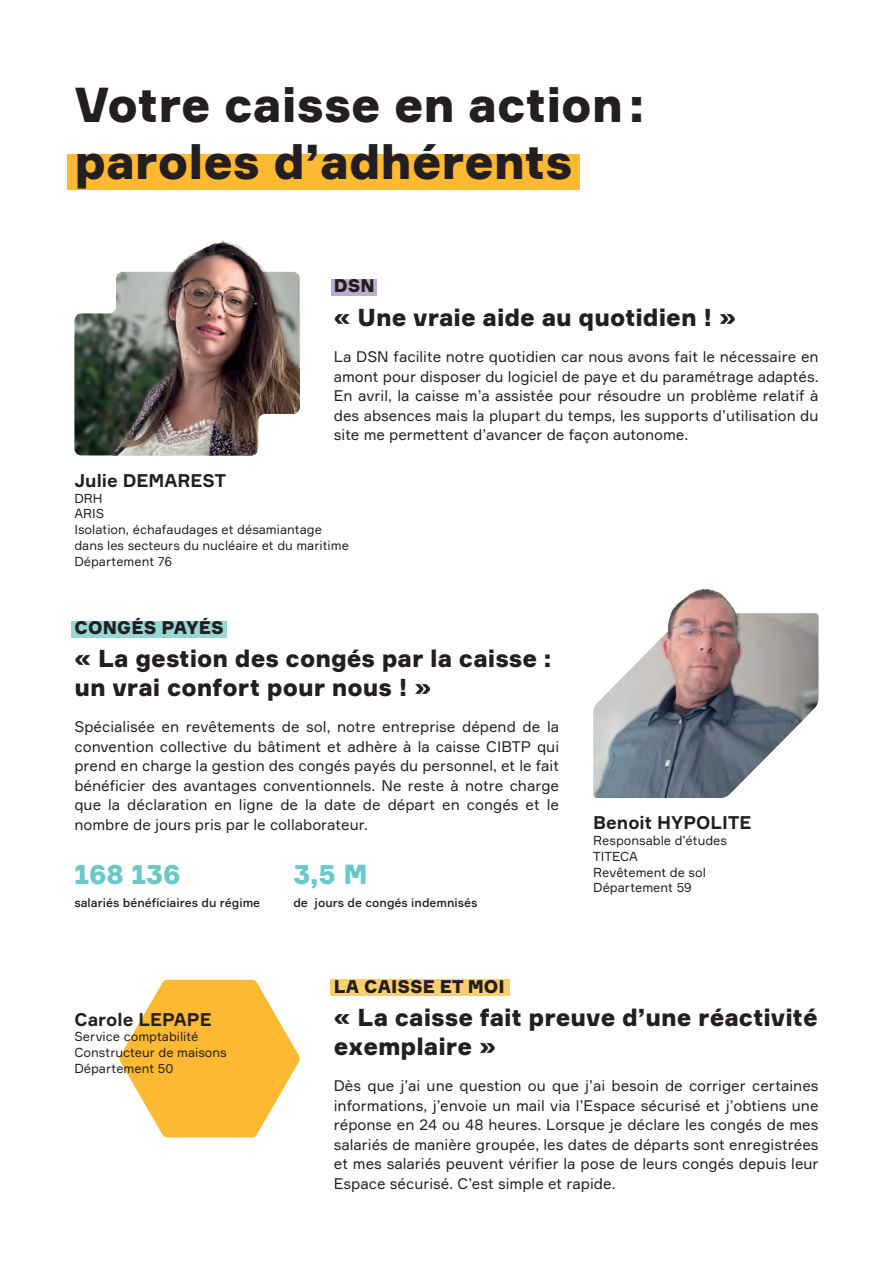
<style>
.page{position:relative;width:893px;height:1263px;background:#fff}
.page>*{position:absolute;margin:0;border:0;box-sizing:border-box;transform-origin:0 0}
.t1{font:900 48px/57.6px "Formular";color:#231f20}
.t2{font:900 27px "Formular";color:#6ac8c7}
.t3{font:900 24px/28.8px "Formular";color:#231f20}
.t4{font:700 18px "Formular";color:#231f20}
.t5{font:900 18px "Formular";color:#231f20}
.t6{font:15px/19.5px "Formular";color:#231f20;text-align:justify}
.t7{font:12.75px/15.8px "Formular";color:#231f20}
.t8{font:500 12px "Formular";color:#231f20}
</style>
<div class="page">
<div style="left:330px;top:980px;width:180px;height:16px;background:#fdce6f"></div>
<div style="left:331px;top:280px;width:46px;height:16px;background:#bcaccf"></div>
<div style="left:67px;top:154px;width:512px;height:36px;background:#fdb931"></div>
<img style="left:74px;top:240px;width:226px;height:215px">
<div style="left:71px;top:621px;width:156px;height:16px;background:#96d8d7"></div>
<img style="left:593px;top:588px;width:226px;height:210px">
<svg style="left:119px;top:980px;width:181px;height:157px"></svg>
<h1 class="t1" style="left:74px;top:75px;width:571px">Votre caisse en action: paroles d’adhérents</h1>
<p class="t5" style="left:334px;top:275px;width:42px">DSN</p>
<h3 class="t3" style="left:334px;top:302px;width:404px">« Une vraie aide au quotidien ! »</h3>
<p class="t6" style="left:334px;top:347px;width:486px">La DSN facilite notre quotidien car nous avons fait le nécessaire en amont pour disposer du logiciel de paye et du paramétrage adaptés.<br>En avril, la caisse m’a assistée pour résoudre un problème relatif à des absences mais la plupart du temps, les supports d’utilisation du site me permettent d’avancer de façon autonome.</p>
<p class="t4" style="left:74px;top:469px;width:153px">Julie DEMAREST</p>
<p class="t7" style="left:74px;top:490px;width:276px">DRH<br>ARIS<br>Isolation, échafaudages et désamiantage dans les secteurs du nucléaire et du maritime<br>Département 76</p>
<p class="t5" style="left:75px;top:616px;width:151px">CONGÉS PAYÉS</p>
<h3 class="t3" style="left:74px;top:644px;width:478px">« La gestion des congés par la caisse : un vrai confort pour nous ! »</h3>
<p class="t6" style="left:74px;top:717px;width:486px">Spécialisée en revêtements de sol, notre entreprise dépend de la convention collective du bâtiment et adhère à la caisse CIBTP qui prend en charge la gestion des congés payés du personnel, et le fait bénéficier des avantages conventionnels. Ne reste à notre charge que la déclaration en ligne de la date de départ en congés et le nombre de jours pris par le collaborateur.</p>
<h2 class="t2" style="left:74px;top:857px;width:108px">168 136</h2>
<p class="t8" style="left:74px;top:896px;width:187px">salariés bénéficiaires du régime</p>
<h2 class="t2" style="left:293px;top:857px;width:76px">3,5 M</h2>
<p class="t8" style="left:293px;top:896px;width:186px">de jours de congés indemnisés</p>
<p class="t4" style="left:593px;top:812px;width:160px">Benoit HYPOLITE</p>
<p class="t7" style="left:593px;top:832px;width:135px">Responsable d’études<br>TITECA<br>Revêtement de sol<br>Département 59</p>
<p class="t4" style="left:74px;top:1008px;width:139px">Carole LEPAPE</p>
<p class="t7" style="left:74px;top:1029px;width:154px">Service comptabilité<br>Constructeur de maisons<br>Département 50</p>
<p class="t5" style="left:334px;top:975px;width:172px">LA CAISSE ET MOI</p>
<h3 class="t3" style="left:334px;top:1002px;width:485px">« La caisse fait preuve d’une réactivité exemplaire »</h3>
<p class="t6" style="left:334px;top:1076px;width:486px">Dès que j’ai une question ou que j’ai besoin de corriger certaines informations, j’envoie un mail via l’Espace sécurisé et j’obtiens une réponse en 24 ou 48 heures. Lorsque je déclare les congés de mes salariés de manière groupée, les dates de départs sont enregistrées et mes salariés peuvent vérifier la pose de leurs congés depuis leur Espace sécurisé. C’est simple et rapide.</p>
</div>
